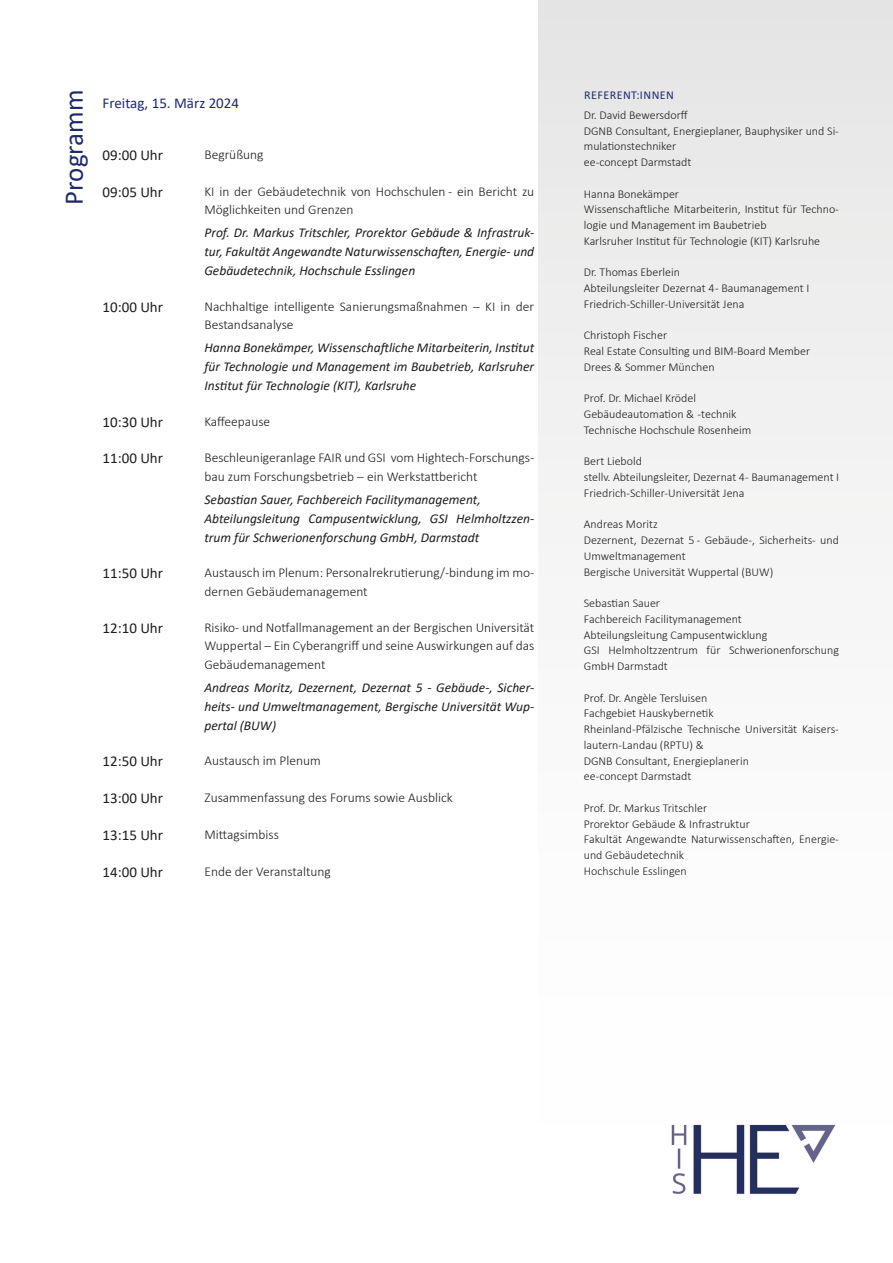
<style>
.page{position:relative;width:893px;height:1263px;background:#fff}
.page>*{position:absolute;margin:0;border:0;box-sizing:border-box;transform-origin:0 0}
.Ü1_Inhalt{font:27px "Calibri";color:#1f2a6c}
.Uhrzeit__innerhalb_Tabelle{font:15px "Calibri";color:#1d1d1b}
.Ü2_Datum{font:15px "Calibri";color:#1f2a6c}
.Fließtext_Workshops{font:300 13.5px/18.8px "Calibri";color:#1d1d1b}
.Referenten_Workshops{font:italic 13.5px/18.8px "Calibri";color:#1d1d1b;text-align:justify}
.Fließtext_Anmeldung{font:300 12px/15.8px "Calibri";color:#1d1d1b}
.Ü_Formalien_INVERSALIEN{font:12px "Calibri";letter-spacing:.04em;color:#1f2a6c}
</style>
<div class="page">
<div style="left:539px;top:0;width:354px;height:1263px;background:linear-gradient(to bottom,#e7e7e7,#fff)"></div>
<img style="left:669px;top:1121px;width:170px;height:75px">
<p class="Ü1_Inhalt" style="left:55px;top:205px;width:116px;rotate:-90deg">Programm</p>
<p class="Ü2_Datum" style="left:103px;top:93px;width:138px">Freitag, 15. März 2024</p>
<p class="Uhrzeit__innerhalb_Tabelle" style="left:103px;top:145px;width:62px">09:00 Uhr</p>
<p class="Fließtext_Workshops" style="left:204px;top:145px;width:61px">Begrüßung</p>
<p class="Uhrzeit__innerhalb_Tabelle" style="left:103px;top:181px;width:62px">09:05 Uhr</p>
<p class="Fließtext_Workshops" style="left:204px;top:182px;width:331px">KI in der Gebäudetechnik von Hochschulen - ein Bericht zu<br>Möglichkeiten und Grenzen</p>
<p class="Referenten_Workshops" style="left:204px;top:223px;width:331px">Prof. Dr. Markus Tritschler, Prorektor Gebäude &amp; Infrastruk&shy;tur, Fakultät Angewandte Naturwissenschaften, Energie- und Gebäudetechnik, Hochschule Esslingen</p>
<p class="Uhrzeit__innerhalb_Tabelle" style="left:103px;top:296px;width:62px">10:00 Uhr</p>
<p class="Fließtext_Workshops" style="left:204px;top:297px;width:331px">Nachhaltige intelligente Sanierungsmaßnahmen – KI in der<br>Bestandsanalyse</p>
<p class="Referenten_Workshops" style="left:204px;top:338px;width:331px">Hanna Bonekämper, Wissenschaftliche Mitarbeiterin, Institut für Technologie und Management im Baubetrieb, Karlsruher Institut für Technologie (KIT), Karlsruhe</p>
<p class="Uhrzeit__innerhalb_Tabelle" style="left:103px;top:411px;width:62px">10:30 Uhr</p>
<p class="Fließtext_Workshops" style="left:204px;top:411px;width:67px">Kaffeepause</p>
<p class="Uhrzeit__innerhalb_Tabelle" style="left:103px;top:448px;width:62px">11:00 Uhr</p>
<p class="Fließtext_Workshops" style="left:204px;top:448px;width:331px">Beschleunigeranlage FAIR und GSI vom Hightech-Forschungs&shy;bau zum Forschungsbetrieb – ein Werkstattbericht</p>
<p class="Referenten_Workshops" style="left:204px;top:490px;width:278px">Sebastian Sauer, Fachbereich Facilitymanagement,</p>
<p class="Referenten_Workshops" style="left:204px;top:508px;width:331px">Abteilungsleitung Campusentwicklung, GSI Helmholtzzen&shy;trum für Schwerionenforschung GmbH, Darmstadt</p>
<p class="Uhrzeit__innerhalb_Tabelle" style="left:103px;top:563px;width:62px">11:50 Uhr</p>
<p class="Fließtext_Workshops" style="left:204px;top:563px;width:331px">Austausch im Plenum: Personalrekrutierung/-bindung im mo&shy;dernen Gebäudemanagement</p>
<p class="Uhrzeit__innerhalb_Tabelle" style="left:103px;top:617px;width:62px">12:10 Uhr</p>
<p class="Fließtext_Workshops" style="left:204px;top:618px;width:331px;text-align:justify">Risiko- und Notfallmanagement an der Bergischen Universität Wuppertal – Ein Cyberangriff und seine Auswirkungen auf das Gebäudemanagement</p>
<p class="Referenten_Workshops" style="left:204px;top:678px;width:331px">Andreas Moritz, Dezernent, Dezernat 5 - Gebäude-, Sicher&shy;heits- und Umweltmanagement, Bergische Universität Wup&shy;pertal (BUW)</p>
<p class="Uhrzeit__innerhalb_Tabelle" style="left:103px;top:751px;width:62px">12:50 Uhr</p>
<p class="Fließtext_Workshops" style="left:204px;top:751px;width:118px">Austausch im Plenum</p>
<p class="Uhrzeit__innerhalb_Tabelle" style="left:103px;top:788px;width:62px">13:00 Uhr</p>
<p class="Fließtext_Workshops" style="left:204px;top:788px;width:250px">Zusammenfassung des Forums sowie Ausblick</p>
<p class="Uhrzeit__innerhalb_Tabelle" style="left:103px;top:824px;width:62px">13:15 Uhr</p>
<p class="Fließtext_Workshops" style="left:204px;top:825px;width:76px">Mittagsimbiss</p>
<p class="Uhrzeit__innerhalb_Tabelle" style="left:103px;top:861px;width:62px">14:00 Uhr</p>
<p class="Fließtext_Workshops" style="left:204px;top:861px;width:128px">Ende der Veranstaltung</p>
<p class="Ü_Formalien_INVERSALIEN" style="left:584px;top:87px;width:91px">REFERENT:INNEN</p>
<p class="Fließtext_Anmeldung" style="left:584px;top:107px;width:106px">Dr. David Bewersdorff</p>
<p class="Fließtext_Anmeldung" style="left:584px;top:123px;width:257px">DGNB Consultant, Energieplaner, Bauphysiker und Si&shy;mulationstechniker</p>
<p class="Fließtext_Anmeldung" style="left:584px;top:154px;width:109px">ee-concept Darmstadt</p>
<p class="Fließtext_Anmeldung" style="left:584px;top:186px;width:97px">Hanna Bonekämper</p>
<p class="Fließtext_Anmeldung" style="left:584px;top:201px;width:257px">Wissenschaftliche Mitarbeiterin, Institut für Techno&shy;logie und Management im Baubetrieb</p>
<p class="Fließtext_Anmeldung" style="left:584px;top:233px;width:238px">Karlsruher Institut für Technologie (KIT) Karlsruhe</p>
<p class="Fließtext_Anmeldung" style="left:584px;top:264px;width:98px">Dr. Thomas Eberlein</p>
<p class="Fließtext_Anmeldung" style="left:584px;top:280px;width:227px">Abteilungsleiter Dezernat 4 - Baumanagement I</p>
<p class="Fließtext_Anmeldung" style="left:584px;top:296px;width:162px">Friedrich-Schiller-Universität Jena</p>
<p class="Fließtext_Anmeldung" style="left:584px;top:327px;width:85px">Christoph Fischer</p>
<p class="Fließtext_Anmeldung" style="left:584px;top:343px;width:228px">Real Estate Consulting und BIM-Board Member</p>
<p class="Fließtext_Anmeldung" style="left:584px;top:359px;width:132px">Drees &amp; Sommer München</p>
<p class="Fließtext_Anmeldung" style="left:584px;top:390px;width:114px">Prof. Dr. Michael Krödel</p>
<p class="Fließtext_Anmeldung" style="left:584px;top:406px;width:154px">Gebäudeautomation &amp; -technik</p>
<p class="Fließtext_Anmeldung" style="left:584px;top:422px;width:169px">Technische Hochschule Rosenheim</p>
<p class="Fließtext_Anmeldung" style="left:584px;top:453px;width:60px">Bert Liebold</p>
<p class="Fließtext_Anmeldung" style="left:584px;top:469px;width:257px">stellv. Abteilungsleiter, Dezernat 4 - Baumanagement I</p>
<p class="Fließtext_Anmeldung" style="left:584px;top:485px;width:162px">Friedrich-Schiller-Universität Jena</p>
<p class="Fließtext_Anmeldung" style="left:584px;top:516px;width:75px">Andreas Moritz</p>
<p class="Fließtext_Anmeldung" style="left:584px;top:532px;width:257px">Dezernent, Dezernat 5 - Gebäude-, Sicherheits- und<br>Umweltmanagement</p>
<p class="Fließtext_Anmeldung" style="left:584px;top:564px;width:191px">Bergische Universität Wuppertal (BUW)</p>
<p class="Fließtext_Anmeldung" style="left:584px;top:595px;width:78px">Sebastian Sauer</p>
<p class="Fließtext_Anmeldung" style="left:584px;top:611px;width:160px">Fachbereich Facilitymanagement</p>
<p class="Fließtext_Anmeldung" style="left:584px;top:627px;width:185px">Abteilungsleitung Campusentwicklung</p>
<p class="Fließtext_Anmeldung" style="left:584px;top:642px;width:257px">GSI Helmholtzzentrum für Schwerionenforschung<br>GmbH Darmstadt</p>
<p class="Fließtext_Anmeldung" style="left:584px;top:690px;width:125px">Prof. Dr. Angèle Tersluisen</p>
<p class="Fließtext_Anmeldung" style="left:584px;top:705px;width:131px">Fachgebiet Hauskybernetik</p>
<p class="Fließtext_Anmeldung" style="left:584px;top:721px;width:257px">Rheinland-Pfälzische Technische Universität Kaisers&shy;lautern-Landau (RPTU) &amp;</p>
<p class="Fließtext_Anmeldung" style="left:584px;top:753px;width:167px">DGNB Consultant, Energieplanerin</p>
<p class="Fließtext_Anmeldung" style="left:584px;top:768px;width:109px">ee-concept Darmstadt</p>
<p class="Fließtext_Anmeldung" style="left:584px;top:800px;width:125px">Prof. Dr. Markus Tritschler</p>
<p class="Fließtext_Anmeldung" style="left:584px;top:816px;width:168px">Prorektor Gebäude &amp; Infrastruktur</p>
<p class="Fließtext_Anmeldung" style="left:584px;top:831px;width:257px">Fakultät Angewandte Naturwissenschaften, Energie&shy;und Gebäudetechnik</p>
<p class="Fließtext_Anmeldung" style="left:584px;top:863px;width:104px">Hochschule Esslingen</p>
</div>
